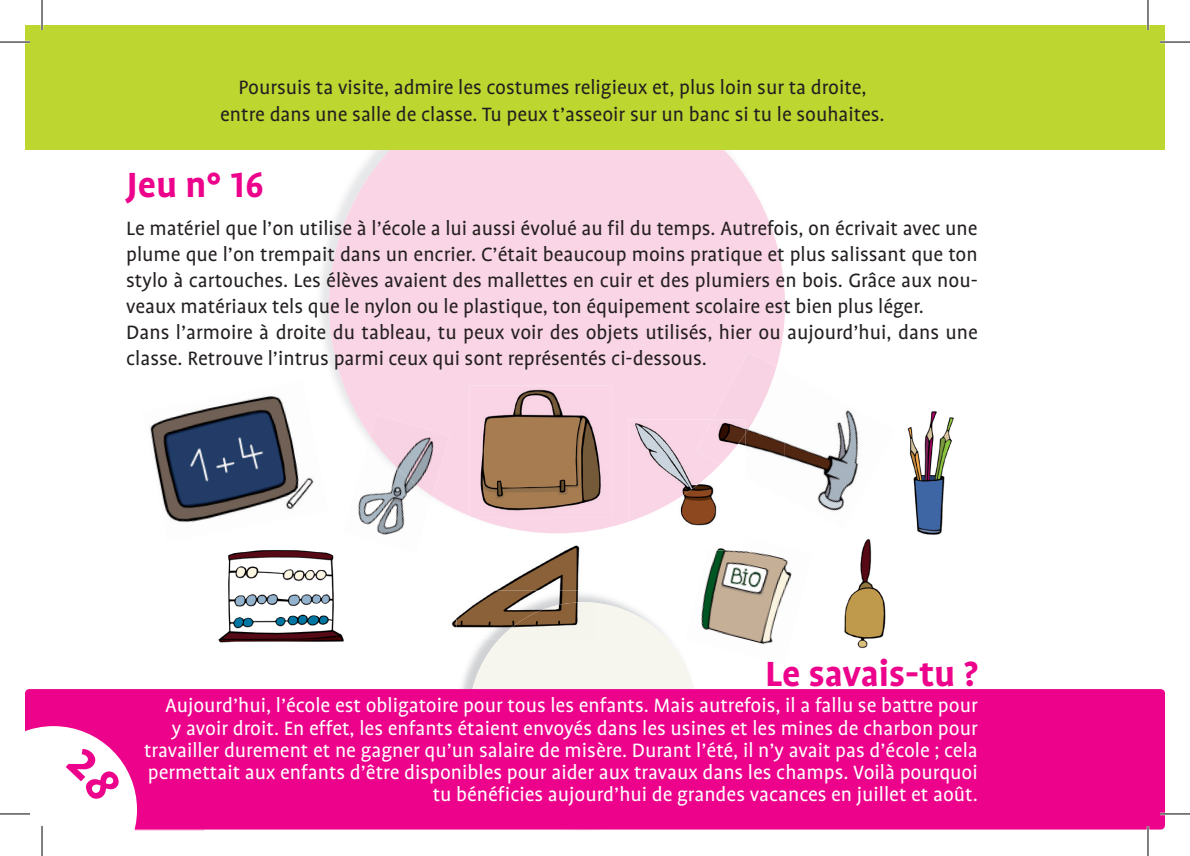
<style>
.page{position:relative;width:1190px;height:856px;background:#fff}
.page>*{position:absolute;margin:0;border:0;box-sizing:border-box;transform-origin:0 0}
.t1{font:700 40px "Profile OT";color:#ed028c}
.t2{font:22px/26px "Profile OT";color:#231f20;text-align:center}
.t3{font:22px/22px "Profile OT";color:#fff;text-align:right}
</style>
<div class="page">
<svg style="left:460px;top:602px;width:237px;height:228px;fill:#f6f5ee"></svg>
<svg style="left:321px;top:150px;width:464px;height:383px;background:#fad9e7"></svg>
<div style="left:25px;top:25px;width:1140px;height:125px;background:#bed630"></div>
<div style="left:25px;top:688px;width:1140px;height:141px;background:#ed028c;border:8px solid #ed028c"></div>
<img style="left:150px;top:395px;width:164px;height:128px">
<img style="left:321px;top:449px;width:7px;height:63px">
<img style="left:218px;top:550px;width:126px;height:93px">
<img style="left:343px;top:436px;width:89px;height:98px">
<img style="left:370px;top:414px;width:79px;height:82px">
<img style="left:844px;top:539px;width:42px;height:110px">
<img style="left:907px;top:411px;width:47px;height:124px">
<img style="left:452px;top:545px;width:128px;height:83px">
<img style="left:456px;top:590px;width:140px;height:48px">
<img style="left:499px;top:602px;width:97px;height:36px">
<img style="left:701px;top:550px;width:91px;height:94px">
<img style="left:685px;top:602px;width:12px;height:40px">
<img style="left:469px;top:385px;width:142px;height:132px">
<img style="left:785px;top:410px;width:74px;height:101px">
<img style="left:745px;top:366px;width:40px;height:132px">
<img style="left:712px;top:352px;width:64px;height:81px">
<img style="left:628px;top:477px;width:117px;height:56px">
<img style="left:628px;top:419px;width:92px;height:102px">
<img style="left:717px;top:548px;width:8px;height:2px">
<img style="left:711px;top:528px;width:24px;height:5px">
<img style="left:720px;top:463px;width:25px;height:14px">
<img style="left:696px;top:419px;width:49px;height:44px">
<hr style="left:0;top:41px;width:30px;height:2px;background:#fff">
<hr style="left:1160px;top:41px;width:30px;height:2px;background:#fff">
<hr style="left:1160px;top:812px;width:30px;height:2px;background:#fff">
<hr style="left:41px;top:0;width:2px;height:30px;background:#fff">
<hr style="left:1146px;top:0;width:3px;height:30px;background:#fff">
<hr style="left:1146px;top:825px;width:3px;height:30px;background:#fff">
<hr style="left:0;top:42px;width:30px;height:1px;background:#000">
<hr style="left:1160px;top:42px;width:30px;height:1px;background:#000">
<hr style="left:0;top:813px;width:30px;height:1px;background:#000">
<hr style="left:1160px;top:813px;width:30px;height:1px;background:#000">
<hr style="left:42px;top:0;width:1px;height:30px;background:#000">
<hr style="left:42px;top:825px;width:1px;height:30px;background:#000">
<hr style="left:1147px;top:0;width:1px;height:30px;background:#000">
<hr style="left:1147px;top:825px;width:1px;height:30px;background:#000">
<svg style="left:25px;top:722px;width:183px;height:108px"></svg>
<p class="t2" style="left:220px;top:75px;width:666px">Poursuis ta visite, admire les costumes religieux et, plus loin sur ta droite, entre dans une salle de classe. Tu peux t’asseoir sur un banc si tu le souhaites.</p>
<h1 class="t1" style="left:126px;top:162px;width:140px">Jeu n° 16</h1>
<p class="t2" style="left:126px;top:215px;width:853px;text-align:left">Le matériel que l’on utilise à l’école a lui aussi évolué au fil du temps. Autrefois, on écrivait avec une plume que l’on trempait dans un encrier. C’était beaucoup moins pratique et plus salissant que ton stylo à cartouches. Les élèves avaient des mallettes en cuir et des plumiers en bois. Grâce aux nou&shy;veaux matériaux tels que le nylon ou le plastique, ton équipement scolaire est bien plus léger.<br>Dans l’armoire à droite du tableau, tu peux voir des objets utilisés, hier ou aujourd’hui, dans une classe. Retrouve l’intrus parmi ceux qui sont représentés ci-dessous.</p>
<h1 class="t1" style="left:765px;top:651px;width:214px">Le savais-tu ?</h1>
<p class="t3" style="left:144px;top:694px;width:835px">Aujourd’hui, l’école est obligatoire pour tous les enfants. Mais autrefois, il a fallu se battre pour<br>y avoir droit. En effet, les enfants étaient envoyés dans les usines et les mines de charbon pour travailler durement et ne gagner qu’un salaire de misère. Durant l’été, il n’y avait pas d’école ; cela permettait aux enfants d’être disponibles pour aider aux travaux dans les champs. Voilà pourquoi tu bénéficies aujourd’hui de grandes vacances en juillet et août.</p>
</div>
